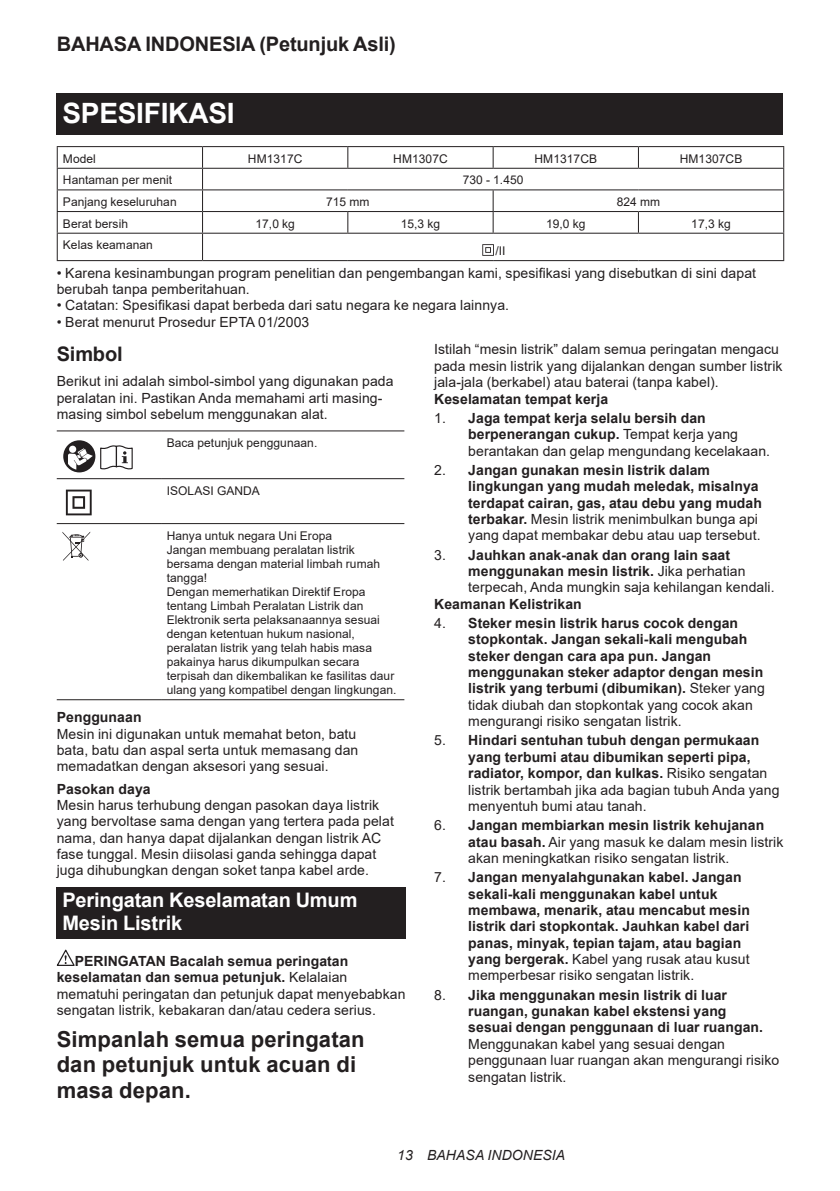
<style>
.page{position:relative;width:840px;height:1191px;background:#fff}
.page>*{position:absolute;margin:0;border:0;box-sizing:border-box;transform-origin:0 0}
.t1{font:700 28px "Arial";letter-spacing:-.01em;color:#fff}
.t2{font:700 22px/25.8px "Arial";letter-spacing:.005em;color:#231f20}
.t3{font:700 20px/23.4px "Arial";letter-spacing:-.01em;color:#fff}
.t4{font:700 20px "Arial";letter-spacing:-.01em;color:#231f20}
.t5{font:14px/16.4px "Arial";letter-spacing:.005em;color:#231f20}
.t6{font:700 14px/16.4px "Arial";letter-spacing:.005em;color:#231f20}
.t7{font:italic 14px "Arial";letter-spacing:.005em;color:#231f20}
.t8{font:12px/14px "Arial";letter-spacing:.005em;color:#231f20}
.s1{font-weight:700}
.s2{font-weight:400}
</style>
<div class="page">
<div style="left:57px;top:94px;width:725px;height:41px;background:#231f20"></div>
<hr style="left:57px;top:146px;width:145px;height:1px;background:#231f20">
<hr style="left:202px;top:146px;width:145px;height:1px;background:#231f20">
<hr style="left:347px;top:146px;width:146px;height:1px;background:#231f20">
<svg style="left:347px;top:147px;width:1px;height:21px"></svg>
<hr style="left:493px;top:146px;width:145px;height:1px;background:#231f20">
<svg style="left:492px;top:147px;width:1px;height:21px"></svg>
<hr style="left:638px;top:146px;width:145px;height:1px;background:#231f20">
<svg style="left:637px;top:147px;width:1px;height:21px"></svg>
<hr style="left:57px;top:168px;width:145px;height:1px;background:#231f20">
<hr style="left:202px;top:168px;width:145px;height:1px;background:#231f20">
<hr style="left:347px;top:168px;width:146px;height:1px;background:#231f20">
<hr style="left:493px;top:168px;width:145px;height:1px;background:#231f20">
<hr style="left:638px;top:168px;width:145px;height:1px;background:#231f20">
<hr style="left:57px;top:189px;width:145px;height:1px;background:#231f20">
<hr style="left:202px;top:189px;width:145px;height:1px;background:#231f20">
<hr style="left:347px;top:189px;width:146px;height:1px;background:#231f20">
<hr style="left:493px;top:189px;width:145px;height:1px;background:#231f20">
<hr style="left:638px;top:189px;width:145px;height:1px;background:#231f20">
<hr style="left:57px;top:211px;width:145px;height:1px;background:#231f20">
<hr style="left:202px;top:211px;width:145px;height:1px;background:#231f20">
<hr style="left:347px;top:211px;width:146px;height:1px;background:#231f20">
<svg style="left:347px;top:212px;width:1px;height:21px"></svg>
<hr style="left:493px;top:211px;width:145px;height:1px;background:#231f20">
<svg style="left:492px;top:190px;width:1px;height:43px"></svg>
<hr style="left:638px;top:211px;width:145px;height:1px;background:#231f20">
<svg style="left:637px;top:212px;width:1px;height:21px"></svg>
<hr style="left:57px;top:233px;width:145px;height:1px;background:#231f20">
<svg style="left:57px;top:147px;width:1px;height:113px"></svg>
<hr style="left:202px;top:233px;width:145px;height:1px;background:#231f20">
<svg style="left:202px;top:147px;width:1px;height:113px"></svg>
<hr style="left:347px;top:233px;width:146px;height:1px;background:#231f20">
<hr style="left:493px;top:233px;width:145px;height:1px;background:#231f20">
<hr style="left:638px;top:233px;width:145px;height:1px;background:#231f20">
<hr style="left:57px;top:260px;width:145px;height:1px;background:#231f20">
<hr style="left:202px;top:260px;width:145px;height:1px;background:#231f20">
<hr style="left:347px;top:260px;width:146px;height:1px;background:#231f20">
<hr style="left:493px;top:260px;width:145px;height:1px;background:#231f20">
<hr style="left:638px;top:260px;width:145px;height:1px;background:#231f20">
<svg style="left:482px;top:244px;width:11px;height:12px"></svg>
<hr style="left:57px;top:430px;width:104px;height:1px;background:#231f20">
<hr style="left:161px;top:430px;width:243px;height:1px;background:#231f20">
<hr style="left:57px;top:478px;width:104px;height:1px;background:#231f20">
<hr style="left:161px;top:478px;width:243px;height:1px;background:#231f20">
<hr style="left:57px;top:523px;width:104px;height:1px;background:#231f20">
<hr style="left:161px;top:523px;width:243px;height:1px;background:#231f20">
<hr style="left:57px;top:699px;width:104px;height:1px;background:#231f20">
<hr style="left:161px;top:699px;width:243px;height:1px;background:#231f20">
<svg style="left:63px;top:440px;width:70px;height:33px"></svg>
<svg style="left:66px;top:489px;width:26px;height:26px"></svg>
<svg style="left:62px;top:532px;width:28px;height:28px"></svg>
<div style="left:57px;top:886px;width:348px;height:52px;background:#231f20"></div>
<svg style="left:57px;top:949px;width:18px;height:17px"></svg>
<h3 class="t4" style="left:57px;top:30px;width:340px">BAHASA INDONESIA (Petunjuk Asli)</h3>
<h1 class="t1" style="left:62px;top:94px;width:173px">SPESIFIKASI</h1>
<p class="t8" style="left:63px;top:151px;width:34px">Model</p>
<p class="t8" style="left:248px;top:151px;width:56px">HM1317C</p>
<p class="t8" style="left:393px;top:151px;width:56px">HM1307C</p>
<p class="t8" style="left:534px;top:151px;width:64px">HM1317CB</p>
<p class="t8" style="left:679px;top:151px;width:64px">HM1307CB</p>
<p class="t8" style="left:63px;top:173px;width:111px">Hantaman per menit</p>
<p class="t8" style="left:462px;top:173px;width:62px">730 - 1.450</p>
<p class="t8" style="left:63px;top:195px;width:115px">Panjang keseluruhan</p>
<p class="t8" style="left:326px;top:195px;width:45px">715 mm</p>
<p class="t8" style="left:616px;top:195px;width:45px">824 mm</p>
<p class="t8" style="left:63px;top:216px;width:67px">Berat bersih</p>
<p class="t8" style="left:255px;top:216px;width:41px">17,0 kg</p>
<p class="t8" style="left:400px;top:216px;width:41px">15,3 kg</p>
<p class="t8" style="left:545px;top:216px;width:41px">19,0 kg</p>
<p class="t8" style="left:691px;top:216px;width:41px">17,3 kg</p>
<p class="t8" style="left:63px;top:238px;width:91px">Kelas keamanan</p>
<p class="t8" style="left:495px;top:244px;width:12px">/II</p>
<p class="t5" style="left:57px;top:264px;width:700px">• Karena kesinambungan program penelitian dan pengembangan kami, spesifikasi yang disebutkan di sini dapat berubah tanpa pemberitahuan.</p>
<p class="t5" style="left:57px;top:297px;width:453px">• Catatan: Spesifikasi dapat berbeda dari satu negara ke negara lainnya.</p>
<p class="t5" style="left:57px;top:313px;width:254px">• Berat menurut Prosedur EPTA 01/2003</p>
<h3 class="t4" style="left:57px;top:340px;width:67px">Simbol</h3>
<p class="t5" style="left:57px;top:373px;width:338px">Berikut ini adalah simbol-simbol yang digunakan pada peralatan ini. Pastikan Anda memahami arti masing&shy;masing simbol sebelum menggunakan alat.</p>
<p class="t8" style="left:167px;top:435px;width:152px">Baca petunjuk penggunaan.</p>
<p class="t8" style="left:167px;top:483px;width:95px">ISOLASI GANDA</p>
<p class="t8" style="left:167px;top:528px;width:231px">Hanya untuk negara Uni Eropa<br>Jangan membuang peralatan listrik bersama dengan material limbah rumah tangga!<br>Dengan memerhatikan Direktif Eropa tentang Limbah Peralatan Listrik dan Elektronik serta pelaksanaannya sesuai dengan ketentuan hukum nasional, peralatan listrik yang telah habis masa pakainya harus dikumpulkan secara terpisah dan dikembalikan ke fasilitas daur ulang yang kompatibel dengan lingkungan.</p>
<p class="t6" style="left:57px;top:709px;width:86px">Penggunaan</p>
<p class="t5" style="left:57px;top:725px;width:303px">Mesin ini digunakan untuk memahat beton, batu bata, batu dan aspal serta untuk memasang dan memadatkan dengan aksesori yang sesuai.</p>
<p class="t6" style="left:57px;top:780px;width:95px">Pasokan daya</p>
<p class="t5" style="left:57px;top:796px;width:338px">Mesin harus terhubung dengan pasokan daya listrik yang bervoltase sama dengan yang tertera pada pelat nama, dan hanya dapat dijalankan dengan listrik AC fase tunggal. Mesin diisolasi ganda sehingga dapat juga dihubungkan dengan soket tanpa kabel arde.</p>
<h3 class="t3" style="left:62px;top:888px;width:296px">Peringatan Keselamatan Umum<br>Mesin Listrik</h3>
<p class="t5" style="left:57px;top:952px;width:350px;text-indent:18px"><span class="s1">PERINGATAN Bacalah semua peringatan keselamatan dan semua petunjuk.</span> Kelalaian mematuhi peringatan dan petunjuk dapat menyebabkan sengatan listrik, kebakaran dan/atau cedera serius.</p>
<h2 class="t2" style="left:57px;top:1026px;width:309px">Simpanlah semua peringatan dan petunjuk untuk acuan di masa depan.</h2>
<p class="t5" style="left:434px;top:341px;width:350px">Istilah “mesin listrik” dalam semua peringatan mengacu pada mesin listrik yang dijalankan dengan sumber listrik jala-jala (berkabel) atau baterai (tanpa kabel).</p>
<p class="t6" style="left:434px;top:390px;width:175px">Keselamatan tempat kerja</p>
<p class="t5" style="left:468px;top:409px;width:303px;text-indent:-34px">1. <span class="s1">Jaga tempat kerja selalu bersih dan berpenerangan cukup.</span> Tempat kerja yang berantakan dan gelap mengundang kecelakaan.</p>
<p class="t6" style="left:468px;top:462px;width:295px;text-indent:-34px"><span class="s2">2.</span> Jangan gunakan mesin listrik dalam lingkungan yang mudah meledak, misalnya terdapat cairan, gas, atau debu yang mudah terbakar. <span class="s2">Mesin listrik menimbulkan bunga api yang dapat membakar debu atau uap tersebut.</span></p>
<p class="t5" style="left:468px;top:546px;width:308px;text-indent:-34px">3. <span class="s1">Jauhkan anak-anak dan orang lain saat menggunakan mesin listrik.</span> Jika perhatian terpecah, Anda mungkin saja kehilangan kendali.</p>
<p class="t6" style="left:434px;top:595px;width:149px">Keamanan Kelistrikan</p>
<p class="t6" style="left:468px;top:615px;width:298px;text-indent:-34px"><span class="s2">4.</span> Steker mesin listrik harus cocok dengan stopkontak. Jangan sekali-kali mengubah steker dengan cara apa pun. Jangan menggunakan steker adaptor dengan mesin listrik yang terbumi (dibumikan). <span class="s2">Steker yang tidak diubah dan stopkontak yang cocok akan mengurangi risiko sengatan listrik.</span></p>
<p class="t6" style="left:468px;top:732px;width:312px;text-indent:-34px"><span class="s2">5.</span> Hindari sentuhan tubuh dengan permukaan yang terbumi atau dibumikan seperti pipa, radiator, kompor, dan kulkas. <span class="s2">Risiko sengatan listrik bertambah jika ada bagian tubuh Anda yang menyentuh bumi atau tanah.</span></p>
<p class="t5" style="left:468px;top:817px;width:316px;text-indent:-34px">6. <span class="s1">Jangan membiarkan mesin listrik kehujanan atau basah.</span> Air yang masuk ke dalam mesin listrik akan meningkatkan risiko sengatan listrik.</p>
<p class="t6" style="left:468px;top:869px;width:283px;text-indent:-34px"><span class="s2">7.</span> Jangan menyalahgunakan kabel. Jangan sekali-kali menggunakan kabel untuk membawa, menarik, atau mencabut mesin listrik dari stopkontak. Jauhkan kabel dari panas, minyak, tepian tajam, atau bagian yang bergerak. <span class="s2">Kabel yang rusak atau kusut memperbesar risiko sengatan listrik.</span></p>
<p class="t6" style="left:468px;top:986px;width:296px;text-indent:-34px"><span class="s2">8.</span> Jika menggunakan mesin listrik di luar ruangan, gunakan kabel ekstensi yang sesuai dengan penggunaan di luar ruangan.</p>
<p class="t5" style="left:468px;top:1035px;width:312px">Menggunakan kabel yang sesuai dengan penggunaan luar ruangan akan mengurangi risiko sengatan listrik.</p>
<p class="t7" style="left:397px;top:1146px;width:169px">13 BAHASA INDONESIA</p>
</div>
